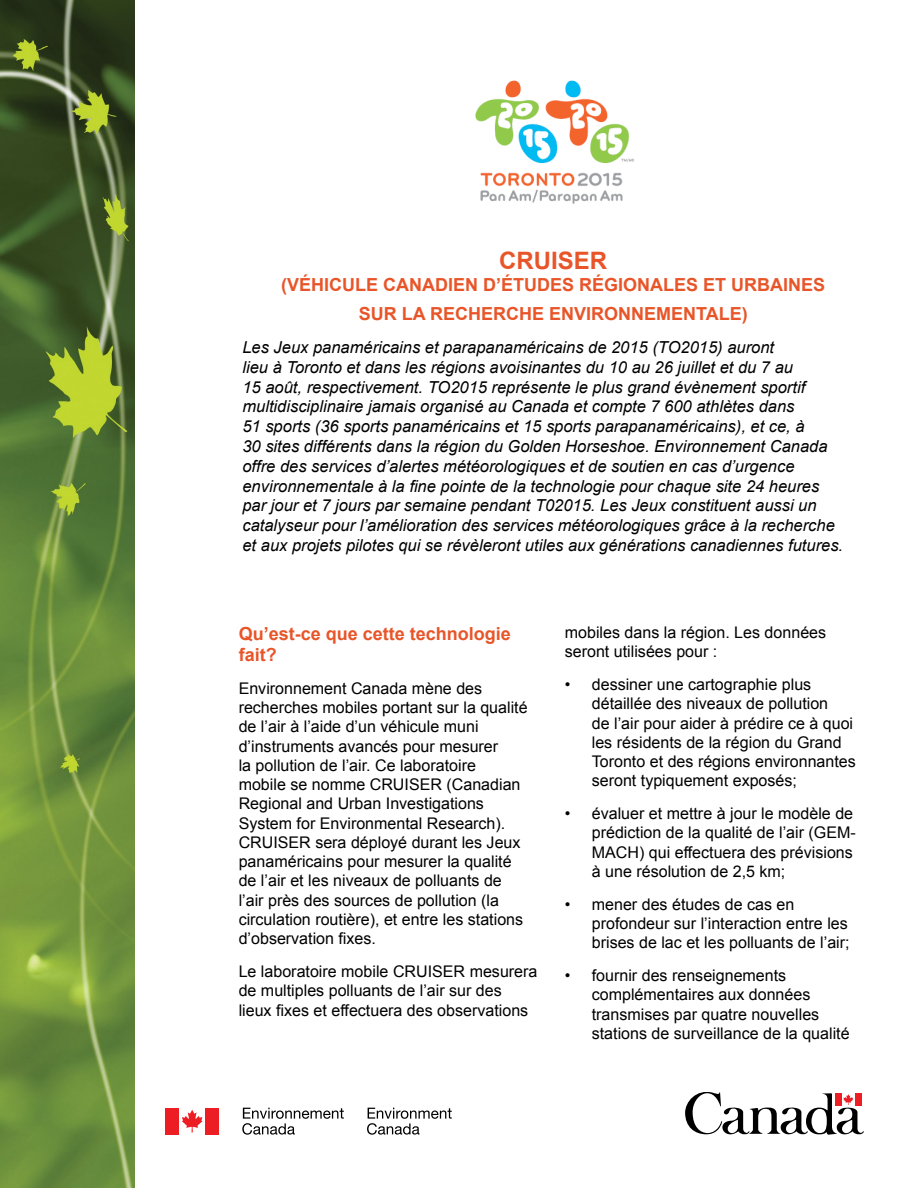
<style>
.page{position:relative;width:918px;height:1188px;background:#fff}
.page>*{position:absolute;margin:0;border:0;box-sizing:border-box;transform-origin:0 0}
.t1{font:700 24px "Arial";color:#e85529}
.t2{font:700 18px/21.6px "Arial";color:#e85529}
.Intro{font:italic 16.5px/19.8px "Arial";color:#000}
.t3{font:16.05px/19.2px "Arial";color:#000}
</style>
<div class="page">
<svg style="left:685px;top:1092px;width:179px;height:43px"></svg>
<img style="left:475px;top:81px;width:160px;height:123px">
<img style="left:0;top:0;width:135px;height:1188px">
<svg style="left:182px;top:1110px;width:21px;height:22px"></svg>
<div style="left:165px;top:1108px;width:14px;height:26px;background:#ed1d24"></div>
<div style="left:206px;top:1108px;width:13px;height:26px;background:#ed1d24"></div>
<svg style="left:242px;top:1108px;width:102px;height:27px"></svg>
<svg style="left:367px;top:1108px;width:85px;height:27px"></svg>
<p class="t1" style="left:499px;top:245px;width:109px">CRUISER</p>
<p class="t2" style="left:281px;top:271px;width:546px;line-height:28.8px;text-align:center">(VÉHICULE CANADIEN D’ÉTUDES RÉGIONALES ET URBAINES<br>SUR LA RECHERCHE ENVIRONNEMENTALE)</p>
<p class="Intro" style="left:242px;top:337px;width:602px">Les Jeux panaméricains et parapanaméricains de 2015 (TO2015) auront<br>lieu à Toronto et dans les régions avoisinantes du 10 au 26 juillet et du 7 au<br>15 août, respectivement. TO2015 représente le plus grand évènement sportif multidisciplinaire jamais organisé au Canada et compte 7 600 athlètes dans<br>51 sports (36 sports panaméricains et 15 sports parapanaméricains), et ce, à<br>30 sites différents dans la région du Golden Horseshoe. Environnement Canada offre des services d’alertes météorologiques et de soutien en cas d’urgence environnementale à la fine pointe de la technologie pour chaque site 24 heures par jour et 7 jours par semaine pendant T02015. Les Jeux constituent aussi un catalyseur pour l’amélioration des services météorologiques grâce à la recherche et aux projets pilotes qui se révèleront utiles aux générations canadiennes futures.</p>
<p class="t2" style="left:239px;top:623px;width:274px">Qu’est-ce que cette technologie fait?</p>
<p class="t3" style="left:239px;top:679px;width:291px">Environnement Canada mène des recherches mobiles portant sur la qualité de l’air à l’aide d’un véhicule muni d’instruments avancés pour mesurer<br>la pollution de l’air. Ce laboratoire<br>mobile se nomme CRUISER (Canadian Regional and Urban Investigations System for Environmental Research).<br>CRUISER sera déployé durant les Jeux panaméricains pour mesurer la qualité de l’air et les niveaux de polluants de l’air près des sources de pollution (la circulation routière), et entre les stations d’observation fixes.</p>
<p class="t3" style="left:239px;top:962px;width:300px">Le laboratoire mobile CRUISER mesurera de multiples polluants de l’air sur des lieux fixes et effectuera des observations</p>
<p class="t3" style="left:565px;top:623px;width:263px">mobiles dans la région. Les données seront utilisées pour :</p>
<p class="t3" style="left:592px;top:675px;width:266px;text-indent:-27px">• dessiner une cartographie plus détaillée des niveaux de pollution<br>de l’air pour aider à prédire ce à quoi les résidents de la région du Grand Toronto et des régions environnantes seront typiquement exposés;</p>
<p class="t3" style="left:592px;top:804px;width:266px;text-indent:-27px">• évaluer et mettre à jour le modèle de prédiction de la qualité de l’air (GEM-MACH) qui effectuera des prévisions à une résolution de 2,5 km;</p>
<p class="t3" style="left:592px;top:895px;width:259px;text-indent:-27px">• mener des études de cas en profondeur sur l’interaction entre les brises de lac et les polluants de l’air;</p>
<p class="t3" style="left:592px;top:966px;width:259px;text-indent:-27px">• fournir des renseignements complémentaires aux données transmises par quatre nouvelles stations de surveillance de la qualité</p>
</div>
